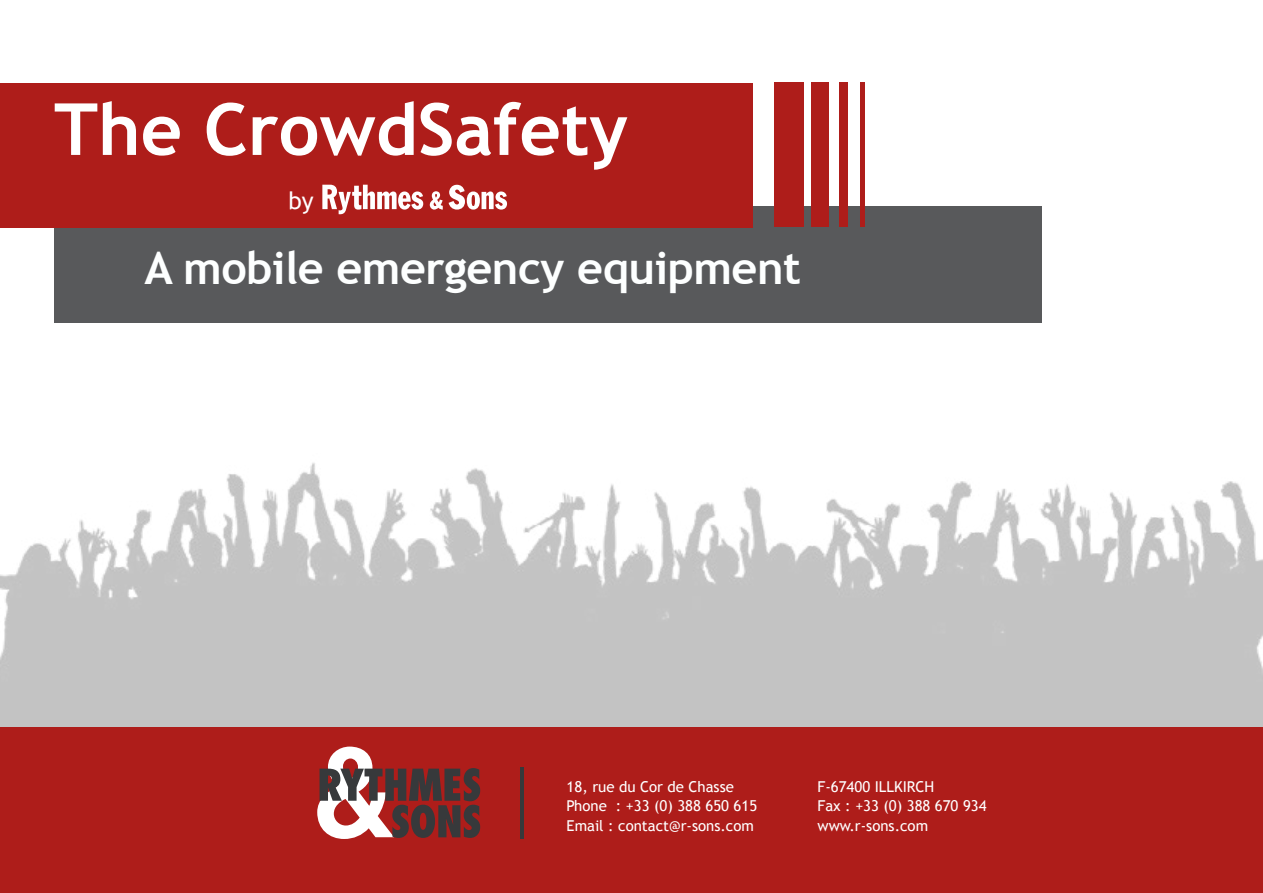
<style>
.page{position:relative;width:1263px;height:893px;background:#fff}
.page>*{position:absolute;margin:0;border:0;box-sizing:border-box;transform-origin:0 0}
.t1{font:700 72px "Trebuchet MS";color:#fff}
.t2{font:700 45px "Trebuchet MS";letter-spacing:-.01em;color:#fdffff}
.t3{font:24px "Trebuchet MS";color:#fff}
.t4{font:15px "Trebuchet MS";color:#fff}
</style>
<div class="page">
<img style="left:0;top:463px;width:1263px;height:264px">
<div style="left:54px;top:206px;width:988px;height:117px;background:#58595b"></div>
<div style="left:0;top:83px;width:753px;height:144px;background:#ae1d1a"></div>
<div style="left:774px;top:83px;width:30px;height:144px;background:#ae1d1a"></div>
<div style="left:812px;top:83px;width:17px;height:144px;background:#ae1d1a"></div>
<div style="left:839px;top:83px;width:9px;height:144px;background:#ae1d1a"></div>
<hr style="left:860px;top:83px;width:4px;height:144px;background:#ae1d1a">
<div style="left:0;top:727px;width:1263px;height:166px;background:#ae1d1a"></div>
<hr style="left:520px;top:768px;width:3px;height:71px;background:#37393b">
<svg style="left:317px;top:747px;width:163px;height:92px"></svg>
<svg style="left:322px;top:185px;width:101px;height:29px"></svg>
<svg style="left:430px;top:191px;width:13px;height:19px"></svg>
<svg style="left:449px;top:185px;width:58px;height:25px"></svg>
<p class="t1" style="left:54px;top:84px;width:575px">The CrowdSafety</p>
<p class="t3" style="left:289px;top:186px;width:27px">by</p>
<p class="t2" style="left:145px;top:240px;width:658px">A mobile emergency equipment</p>
<p class="t4" style="left:567px;top:778px;width:169px">18, rue du Cor de Chasse</p>
<p class="t4" style="left:567px;top:797px;width:192px">Phone : +33 (0) 388 650 615</p>
<p class="t4" style="left:567px;top:817px;width:189px">Email : contact@r-sons.com</p>
<p class="t4" style="left:817px;top:778px;width:118px">F-67400 ILLKIRCH</p>
<p class="t4" style="left:817px;top:797px;width:171px">Fax : +33 (0) 388 670 934</p>
<p class="t4" style="left:817px;top:817px;width:112px">www.r-sons.com</p>
</div>
